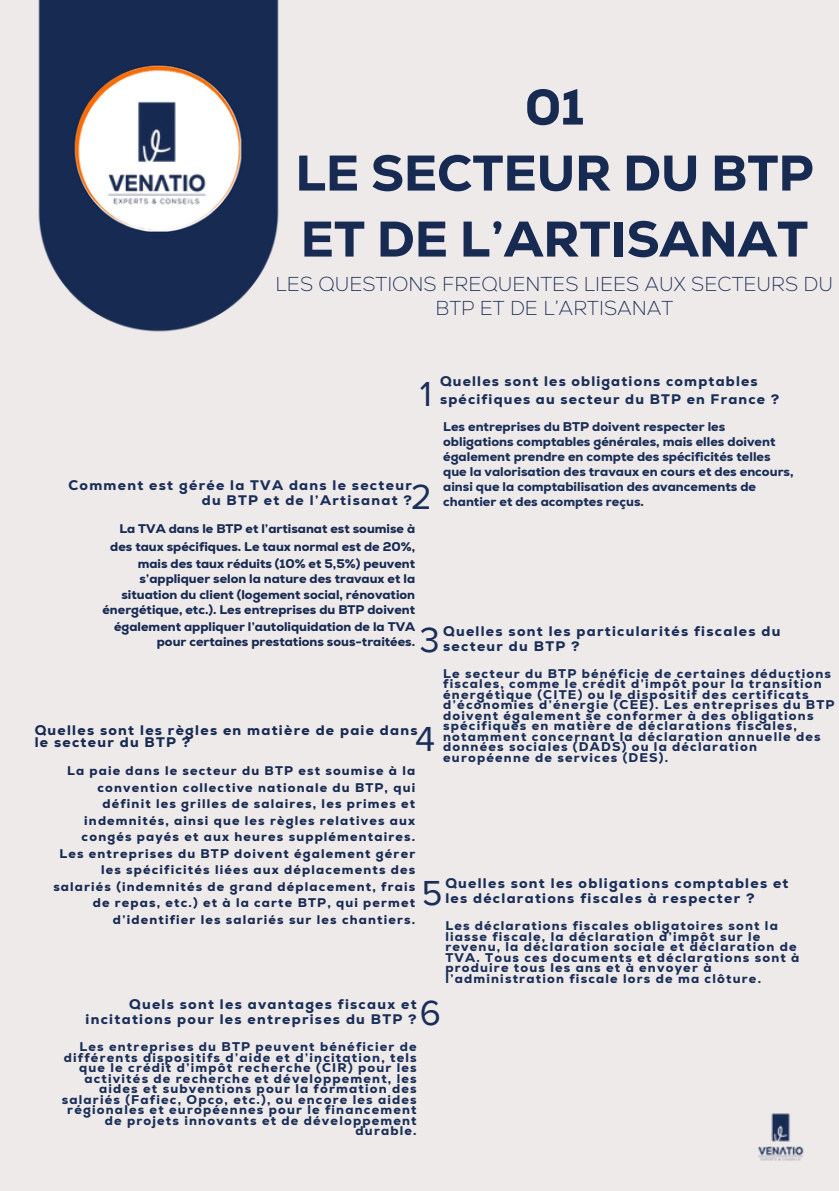
<style>
.page{position:relative;width:839px;height:1191px;background:#fff}
.page>*{position:absolute;margin:0;border:0;box-sizing:border-box;transform-origin:0 0}
.t1{font:800 50px/66px "Nexa";color:#172a52;text-align:center}
.t2{font:35.8px "Proxima Nova";color:#192e58}
.t3{font:200 20px/24px "Nexa";color:#172a52;text-align:center}
.t4{font:800 14.2px/15px "Nexa";letter-spacing:.09em;color:#192e58}
.t5{font:800 14.2px "Nexa";letter-spacing:.09em;color:#172a52}
.t6{font:800 12.8px/10.4px "Nexa";letter-spacing:.09em;color:#192e58}
.t7{font:800 12.8px/16.4px "Nexa";letter-spacing:.09em;color:#172a52;text-align:right}
.t8{font:800 12.8px "Nexa";color:#172a52}
.t9{font:800 12.8px/15px "Nexa";color:#192e58}
</style>
<div class="page">
<div style="left:0;top:0;width:838px;height:1191px;background:#efeaea"></div>
<img style="left:38px;top:0;width:241px;height:332px">
<img style="left:65px;top:56px;width:185px;height:184px">
<img style="left:757px;top:1113px;width:47px;height:48px">
<p class="t1" style="left:295px;top:74px;width:519px">01<br>LE SECTEUR DU BTP<br>ET DE L’ARTISANAT</p>
<p class="t3" style="left:275px;top:272px;width:559px">LES QUESTIONS FREQUENTES LIEES AUX SECTEURS DU<br>BTP ET DE L’ARTISANAT</p>
<p class="t2" style="left:420px;top:373px;width:14px">1</p>
<p class="t4" style="left:440px;top:372px;width:340px;line-height:18px">Quelles sont les obligations comptables spécifiques au secteur du BTP en France ?</p>
<p class="t9" style="left:443px;top:419px;width:352px">Les entreprises du BTP doivent respecter les obligations comptables générales, mais elles doivent également prendre en compte des spécificités telles que la valorisation des travaux en cours et des encours, ainsi que la comptabilisation des avancements de chantier et des acomptes reçus.</p>
<p class="t4" style="left:68px;top:478px;width:345px">Comment est gérée la TVA dans le secteur</p>
<p class="t4" style="left:202px;top:493px;width:212px">du BTP et de l’Artisanat ?</p>
<p class="t2" style="left:410px;top:476px;width:23px">2</p>
<p class="t8" style="left:119px;top:520px;width:297px">La TVA dans le BTP et l’artisanat est soumise à</p>
<p class="t8" style="left:110px;top:538px;width:306px">des taux spécifiques. Le taux normal est de 20%,</p>
<p class="t8" style="left:138px;top:555px;width:279px">mais des taux réduits (10% et 5,5%) peuvent</p>
<p class="t8" style="left:139px;top:570px;width:277px">s’appliquer selon la nature des travaux et la</p>
<p class="t8" style="left:121px;top:586px;width:295px">situation du client (logement social, rénovation</p>
<p class="t8" style="left:102px;top:601px;width:314px">énergétique, etc.). Les entreprises du BTP doivent</p>
<p class="t8" style="left:114px;top:618px;width:302px">également appliquer l’autoliquidation de la TVA</p>
<p class="t8" style="left:157px;top:633px;width:260px">pour certaines prestations sous-traitées.</p>
<p class="t2" style="left:420px;top:619px;width:21px">3</p>
<p class="t4" style="left:443px;top:623px;width:339px">Quelles sont les particularités fiscales du secteur du BTP ?</p>
<p class="t6" style="left:443px;top:668px;width:393px">Le secteur du BTP bénéficie de certaines déductions fiscales, comme le crédit d’impôt pour la transition énergétique (CITE) ou le dispositif des certificats d’économies d’énergie (CEE). Les entreprises du BTP doivent également se conformer à des obligations spécifiques en matière de déclarations fiscales, notamment concernant la déclaration annuelle des données sociales (DADS) ou la déclaration européenne de services (DES).</p>
<p class="t5" style="left:35px;top:721px;width:384px">Quelles sont les règles en matière de paie dans</p>
<p class="t5" style="left:35px;top:733px;width:157px">le secteur du BTP ?</p>
<p class="t2" style="left:415px;top:718px;width:21px">4</p>
<p class="t7" style="left:53px;top:763px;width:363px">La paie dans le secteur du BTP est soumise à la convention collective nationale du BTP, qui définit les grilles de salaires, les primes et indemnités, ainsi que les règles relatives aux congés payés et aux heures supplémentaires.<br>Les entreprises du BTP doivent également gérer les spécificités liées aux déplacements des salariés (indemnités de grand déplacement, frais de repas, etc.) et à la carte BTP, qui permet d’identifier les salariés sur les chantiers.</p>
<p class="t4" style="left:445px;top:876px;width:345px">Quelles sont les obligations comptables et les déclarations fiscales à respecter ?</p>
<p class="t6" style="left:445px;top:921px;width:355px">Les déclarations fiscales obligatoires sont la liasse fiscale, la déclaration d’impôt sur le revenu, la déclaration sociale et déclaration de TVA. Tous ces documents et déclarations sont à produire tous les ans et à envoyer à l’administration fiscale lors de ma clôture.</p>
<p class="t2" style="left:421px;top:873px;width:23px">5</p>
<p class="t4" style="left:85px;top:997px;width:332px;text-align:right">Quels sont les avantages fiscaux et incitations pour les entreprises du BTP ?</p>
<p class="t6" style="left:62px;top:1041px;width:356px;text-align:right">Les entreprises du BTP peuvent bénéficier de différents dispositifs d’aide et d’incitation, tels que le crédit d’impôt recherche (CIR) pour les activités de recherche et développement, les aides et subventions pour la formation des salariés (Fafiec, Opco, etc.), ou encore les aides régionales et européennes pour le financement de projets innovants et de développement durable.</p>
<p class="t2" style="left:419px;top:992px;width:23px">6</p>
</div>
